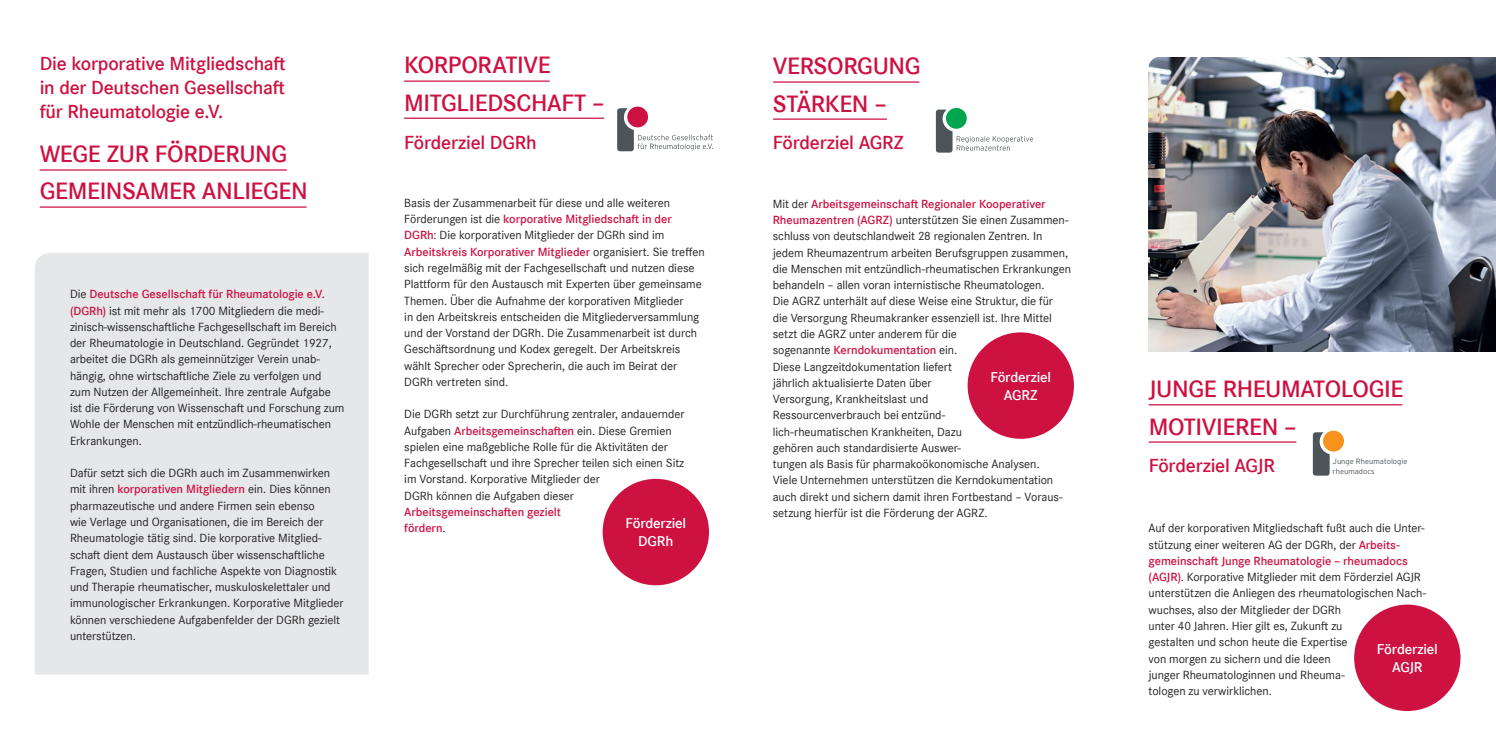
<style>
.page{position:relative;width:1496px;height:752px;background:#fff}
.page>*{position:absolute;margin:0;border:0;box-sizing:border-box;transform-origin:0 0}
.t1{font:600 25px/37.5px "Corporate S Pro";letter-spacing:-.015em;color:#cd1141}
.t2{font:600 20px/24px "Corporate S Pro";letter-spacing:-.015em;color:#cd1141;text-align:justify}
.t3{font:600 15px/18px "Corporate S Pro";letter-spacing:-.015em;color:#fff;text-align:center}
.t4{font:12.5px/16.2px "Corporate S Pro";letter-spacing:-.005em;color:#231f20}
.t5{font:600 12.5px/16.2px "Corporate S Pro";letter-spacing:-.005em;color:#cd1141}
.t6{font:300 7.62px/9.1px "Interstate";color:#4d545a}
.s1{font-weight:600;color:#cd1141}
.s2{font-weight:400;color:#231f20}
</style>
<div class="page">
<div style="left:35px;top:253px;width:334px;height:421px;background:#e6e7e9"></div>
<div style="left:602px;top:478px;width:107px;height:107px;background:#cd1141;border-radius:50%"></div>
<div style="left:1354px;top:604px;width:106px;height:106px;background:#cd1141;border-radius:50%"></div>
<div style="left:967px;top:332px;width:106px;height:106px;background:#cd1141;border-radius:50%"></div>
<hr style="left:40px;top:169px;width:247px;height:1px;background:#cd1141">
<hr style="left:404px;top:80px;width:145px;height:2px;background:#cd1141">
<hr style="left:773px;top:81px;width:146px;height:2px;background:#cd1141">
<hr style="left:773px;top:118px;width:114px;height:2px;background:#cd1141">
<hr style="left:404px;top:117px;width:200px;height:2px;background:#cd1141">
<hr style="left:40px;top:206px;width:266px;height:1px;background:#cd1141">
<svg style="left:627px;top:106px;width:21px;height:21px"></svg>
<svg style="left:617px;top:108px;width:96px;height:43px"></svg>
<svg style="left:935px;top:109px;width:98px;height:43px"></svg>
<svg style="left:1312px;top:432px;width:17px;height:43px"></svg>
<div style="left:1322px;top:430px;width:21px;height:21px;background:#f7931d;border-radius:50%"></div>
<hr style="left:1148px;top:441px;width:148px;height:1px;background:#cd1141">
<hr style="left:1148px;top:404px;width:254px;height:1px;background:#cd1141">
<img style="left:1148px;top:58px;width:347px;height:294px">
<h2 class="t2" style="left:40px;top:50px;width:248px">Die korporative Mitgliedschaft in der Deutschen Gesellschaft für Rheumatologie e.V.</h2>
<h1 class="t1" style="left:40px;top:133px;width:270px">WEGE ZUR FÖRDERUNG<br>GEMEINSAMER ANLIEGEN</h1>
<p class="t4" style="left:70px;top:285px;width:276px">Die <span class="s1">Deutsche Gesellschaft für Rheumatologie e.V. (DGRh)</span> ist mit mehr als 1700 Mitgliedern die medi&shy;zinisch-wissenschaftliche Fachgesellschaft im Bereich der Rheumatologie in Deutschland. Gegründet 1927, arbeitet die DGRh als gemeinnütziger Verein unab&shy;hängig, ohne wirtschaftliche Ziele zu verfolgen und zum Nutzen der Allgemeinheit. Ihre zentrale Aufgabe ist die Förderung von Wissenschaft und Forschung zum Wohle der Menschen mit entzündlich-rheumatischen Erkrankungen.</p>
<p class="t4" style="left:70px;top:464px;width:275px">Dafür setzt sich die DGRh auch im Zusammenwirken mit ihren <span class="s1">korporativen Mitgliedern</span> ein. Dies können pharmazeutische und andere Firmen sein ebenso<br>wie Verlage und Organisationen, die im Bereich der Rheumatologie tätig sind. Die korporative Mitglied&shy;schaft dient dem Austausch über wissenschaftliche Fragen, Studien und fachliche Aspekte von Diagnostik und Therapie rheumatischer, muskuloskelettaler und immunologischer Erkrankungen. Korporative Mitglieder können verschiedene Aufgabenfelder der DGRh gezielt unterstützen.</p>
<h1 class="t1" style="left:404px;top:45px;width:202px">KORPORATIVE<br>MITGLIEDSCHAFT –</h1>
<h2 class="t2" style="left:404px;top:128px;width:134px">Förderziel DGRh</h2>
<p class="t4" style="left:404px;top:194px;width:302px">Basis der Zusammenarbeit für diese und alle weiteren Förderungen ist die <span class="s1">korporative Mitgliedschaft in der DGRh</span>: Die korporativen Mitglieder der DGRh sind im <span class="s1">Arbeitskreis Korporativer Mitglieder</span> organisiert. Sie treffen sich regelmäßig mit der Fachgesellschaft und nutzen diese Plattform für den Austausch mit Experten über gemeinsame Themen. Über die Aufnahme der korporativen Mitglieder<br>in den Arbeitskreis entscheiden die Mitgliederversammlung und der Vorstand der DGRh. Die Zusammenarbeit ist durch Geschäftsordnung und Kodex geregelt. Der Arbeitskreis wählt Sprecher oder Sprecherin, die auch im Beirat der DGRh vertreten sind.</p>
<p class="t4" style="left:404px;top:405px;width:282px">Die DGRh setzt zur Durchführung zentraler, andauernder Aufgaben <span class="s1">Arbeitsgemeinschaften</span> ein. Diese Gremien spielen eine maßgebliche Rolle für die Aktivitäten der Fachgesellschaft und ihre Sprecher teilen sich einen Sitz im Vorstand. Korporative Mitglieder der<br>DGRh können die Aufgaben dieser</p>
<p class="t5" style="left:404px;top:502px;width:158px">Arbeitsgemeinschaften gezielt fördern<span class="s2">.</span></p>
<p class="t3" style="left:625px;top:513px;width:62px">Förderziel<br>DGRh</p>
<h1 class="t1" style="left:772px;top:46px;width:149px">VERSORGUNG<br>STÄRKEN –</h1>
<h2 class="t2" style="left:772px;top:129px;width:133px">Förderziel AGRZ</h2>
<p class="t4" style="left:772px;top:194px;width:300px">Mit der <span class="s1">Arbeitsgemeinschaft Regionaler Kooperativer Rheumazentren (AGRZ)</span> unterstützen Sie einen Zusammen&shy;schluss von deutschlandweit 28 regionalen Zentren. In jedem Rheumazentrum arbeiten Berufsgruppen zusammen, die Menschen mit entzündlich-rheumatischen Erkrankungen behandeln – allen voran internistische Rheumatologen.<br>Die AGRZ unterhält auf diese Weise eine Struktur, die für die Versorgung Rheumakranker essenziell ist. Ihre Mittel setzt die AGRZ unter anderem für die<br>sogenannte <span class="s1">Kerndokumentation</span> ein.<br>Diese Langzeitdokumentation liefert<br>jährlich aktualisierte Daten über<br>Versorgung, Krankheitslast und<br>Ressourcenverbrauch bei entzünd-<br>lich-rheumatischen Krankheiten, Dazu<br>gehören auch standardisierte Auswer-<br>tungen als Basis für pharmakoökonomische Analysen.<br>Viele Unternehmen unterstützen die Kerndokumentation auch direkt und sichern damit ihren Fortbestand – Voraus&shy;setzung hierfür ist die Förderung der AGRZ.</p>
<p class="t3" style="left:990px;top:366px;width:62px">Förderziel<br>AGRZ</p>
<h1 class="t1" style="left:1148px;top:368px;width:256px">JUNGE RHEUMATOLOGIE<br>MOTIVIEREN –</h1>
<h2 class="t2" style="left:1148px;top:452px;width:128px">Förderziel AGJR</h2>
<p class="t6" style="left:1332px;top:457px;width:76px">Junge Rheumatologie rheumadocs</p>
<p class="t4" style="left:1148px;top:519px;width:279px">Auf der korporativen Mitgliedschaft fußt auch die Unter&shy;stützung einer weiteren AG der DGRh, der <span class="s1">Arbeits&shy;gemeinschaft Junge Rheumatologie – rheumadocs (AGJR)</span>. Korporative Mitglieder mit dem Förderziel AGJR unterstützen die Anliegen des rheumatologischen Nach&shy;wuchses, also der Mitglieder der DGRh<br>unter 40 Jahren. Hier gilt es, Zukunft zu<br>gestalten und schon heute die Expertise<br>von morgen zu sichern und die Ideen<br>junger Rheumatologinnen und Rheuma-<br>tologen zu verwirklichen.</p>
<p class="t3" style="left:1376px;top:638px;width:62px">Förderziel<br>AGJR</p>
</div>
